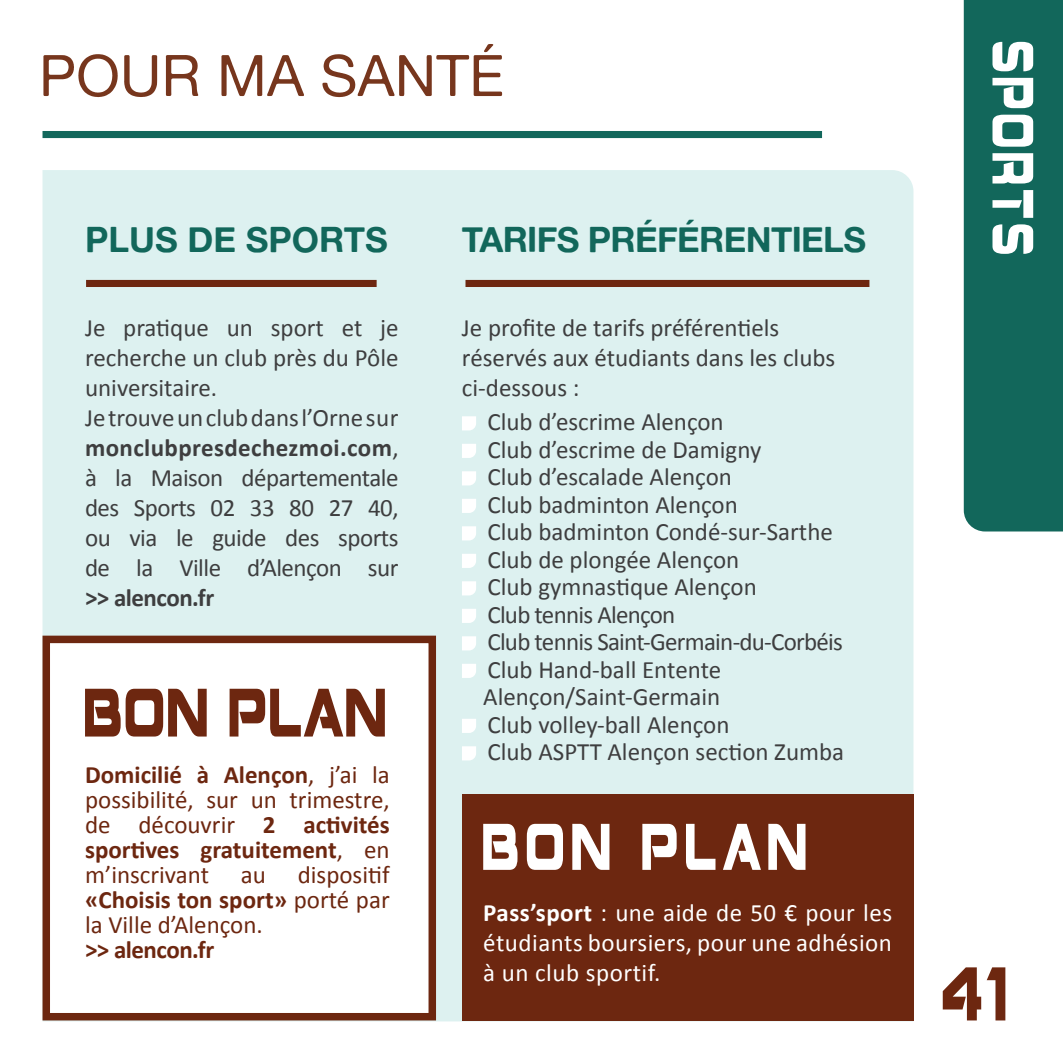
<style>
.page{position:relative;width:1063px;height:1063px;background:#fff}
.page>*{position:absolute;margin:0;border:0;box-sizing:border-box;transform-origin:0 0}
.t1{font:75px "Montalban Condensed";color:#6d2710}
.t2{font:67.5px "Montalban Condensed";color:#6d2710}
.t3{font:65px "Montalban Condensed";letter-spacing:.07em;color:#fff}
.t4{font:57.5px "Alte Haas Grotesk";color:#77361d}
.t5{font:57.5px "Montalban Condensed";letter-spacing:.04em;color:#fff}
.t6{font:35px "Alte Haas Grotesk Bold";letter-spacing:-.02em;color:#12675b}
.t7{font:35px "Alte Haas Grotesk Bold";color:#12675b}
.t8{font:25px/27.5px "Calibri";color:#3e3e3f}
.t9{font:25px/30px "Calibri";letter-spacing:-.02em;color:#3e3e3f}
.t10{font:25px/25px "Calibri";color:#6d2710;text-align:justify}
.t11{font:25px/30px "Calibri";letter-spacing:.02em;color:#fff;text-align:justify}
.t12{font:700 25px "Calibri";letter-spacing:-.02em;color:#3e3e3f}
.t13{font:700 25px "Calibri";letter-spacing:-.02em;color:#6d2710}
.s1{font-weight:700}
</style>
<div class="page">
<div style="left:43px;top:131px;width:779px;height:7px;background:#12675b"></div>
<div style="left:43px;top:170px;width:870px;height:851px;background:#ddf1f0"></div>
<div style="left:964px;top:0;width:99px;height:531px;background:#12675b"></div>
<div style="left:462px;top:794px;width:451px;height:226px;background:#6d2710"></div>
<div style="left:86px;top:280px;width:291px;height:7px;background:#6d2710"></div>
<svg style="left:462px;top:416px;width:14px;height:14px"></svg>
<svg style="left:462px;top:444px;width:14px;height:14px"></svg>
<svg style="left:462px;top:471px;width:14px;height:14px"></svg>
<svg style="left:462px;top:499px;width:14px;height:14px"></svg>
<svg style="left:462px;top:526px;width:14px;height:14px"></svg>
<svg style="left:462px;top:554px;width:14px;height:14px"></svg>
<svg style="left:462px;top:581px;width:14px;height:14px"></svg>
<svg style="left:462px;top:609px;width:14px;height:14px"></svg>
<svg style="left:462px;top:636px;width:14px;height:14px"></svg>
<svg style="left:462px;top:664px;width:14px;height:14px"></svg>
<svg style="left:462px;top:719px;width:14px;height:14px"></svg>
<svg style="left:462px;top:746px;width:14px;height:14px"></svg>
<div style="left:466px;top:280px;width:403px;height:7px;background:#6d2710"></div>
<div style="left:43px;top:636px;width:393px;height:384px;background:#fff;border:8px solid #6d2710"></div>
<h3 class="t4" style="left:39px;top:41px;width:467px">POUR MA SANTÉ</h3>
<h3 class="t5" style="left:1054px;top:42px;width:218px;rotate:90deg">SPORTS</h3>
<h3 class="t6" style="left:462px;top:218px;width:406px">TARIFS PRÉFÉRENTIELS</h3>
<h3 class="t7" style="left:85px;top:218px;width:304px">PLUS DE SPORTS</h3>
<p class="t9" style="left:85px;top:313px;width:315px">Je pratique un sport et je recherche un club près du Pôle universitaire.<br>Je trouve un club dans l’Orne sur <span class="s1">monclubpresdechezmoi.com</span>, à la Maison départementale des Sports 02 33 80 27 40, ou via le guide des sports de la Ville d’Alençon sur</p>
<p class="t12" style="left:85px;top:580px;width:131px">&gt;&gt; alencon.fr</p>
<h2 class="t2" style="left:85px;top:664px;width:306px">BON PLAN</h2>
<p class="t10" style="left:85px;top:762px;width:306px"><span class="s1">Domicilié à Alençon</span>, j’ai la possibilité, sur un trimestre, de découvrir <span class="s1">2 activités sportives gratuitement</span>, en m’inscrivant</p>
<p class="t10" style="left:85px;top:862px;width:306px;text-indent:213px">dispositif <span class="s1">«Choisis ton sport»</span> porté par la Ville d’Alençon.</p>
<p class="t13" style="left:85px;top:932px;width:131px">&gt;&gt; alencon.fr</p>
<p class="t10" style="left:241px;top:862px;width:27px">au</p>
<p class="t8" style="left:462px;top:313px;width:375px;line-height:30px">Je profite de tarifs préférentiels réservés aux étudiants dans les clubs ci-dessous :</p>
<p class="t8" style="left:483px;top:409px;width:363px">Club d’escrime Alençon<br>Club d’escrime de Damigny<br>Club d’escalade Alençon<br>Club badminton Alençon<br>Club badminton Condé-sur-Sarthe<br>Club de plongée Alençon<br>Club gymnastique Alençon<br>Club tennis Alençon<br>Club tennis Saint-Germain-du-Corbéis<br>Club Hand-ball Entente<br>Alençon/Saint-Germain<br>Club volley-ball Alençon<br>Club ASPTT Alençon section Zumba</p>
<h3 class="t3" style="left:483px;top:800px;width:329px">BON PLAN</h3>
<p class="t11" style="left:483px;top:898px;width:410px"><span class="s1">Pass’sport</span> : une aide de 50 € pour les étudiants boursiers, pour une adhésion à un club sportif.</p>
<h1 class="t1" style="left:943px;top:940px;width:70px">41</h1>
</div>
